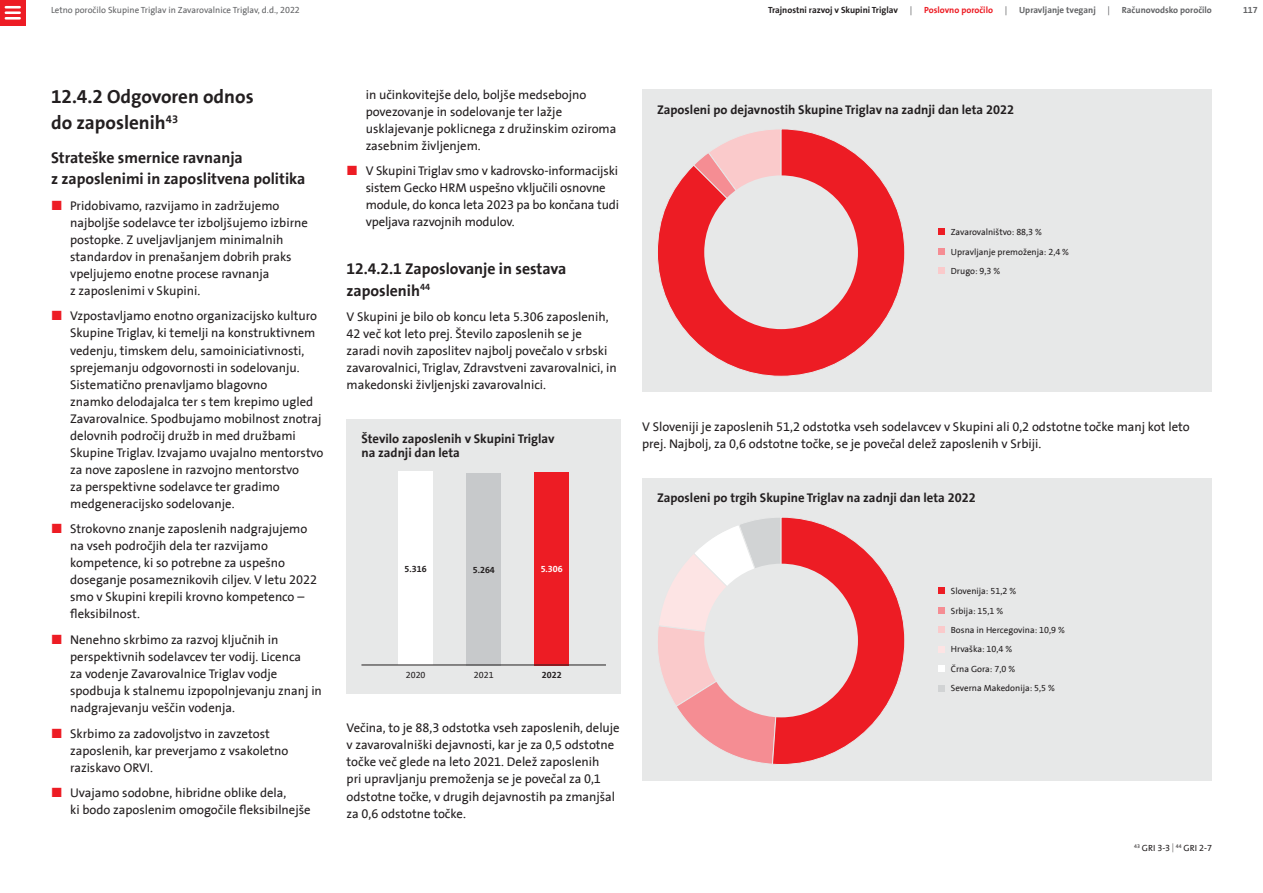
<style>
.page{position:relative;width:1263px;height:893px;background:#fff}
.page>*{position:absolute;margin:0;border:0;box-sizing:border-box;transform-origin:0 0}
.t1{font:700 19.05px/25.5px "Triglav The Sans";color:#231f20}
.t2{font:700 15.75px/21.3px "Triglav The Sans";color:#231f20}
.t3{font:12.75px/17px "Triglav The Sans";color:#231f20}
.t4{font:700 12.75px/13.5px "Triglav The Sans";color:#231f20}
.t5{font:9px/19.4px "Triglav The Sans";color:#231f20}
.t6{font:9px "Triglav The Sans";color:#636466}
.t7{font:700 9px "Triglav The Sans";color:#231f20}
.t8{font:700 9px "Triglav The Sans";color:#636466}
.t9{font:700 9px "Triglav The Sans";color:#ed1c24}
.t10{font:700 9px "Triglav The Sans";color:#fff}
.s1{font-family:"Panton";font-weight:300}
</style>
<div class="page">
<div style="left:0;top:0;width:26px;height:26px;background:#ed1c24"></div>
<hr style="left:6px;top:11px;width:14px;height:3px;background:#fff">
<hr style="left:6px;top:6px;width:14px;height:3px;background:#fff">
<hr style="left:6px;top:17px;width:14px;height:3px;background:#fff">
<div style="left:642px;top:90px;width:570px;height:302px;background:#e7e8e8"></div>
<div style="left:642px;top:478px;width:570px;height:302px;background:#e7e8e8"></div>
<div style="left:347px;top:419px;width:274px;height:274px;background:#e7e8e8"></div>
<div style="left:399px;top:471px;width:34px;height:194px;background:#fff"></div>
<div style="left:467px;top:473px;width:34px;height:192px;background:#c7c9cb"></div>
<div style="left:535px;top:472px;width:34px;height:193px;background:#ed1c24"></div>
<hr style="left:361px;top:664px;width:245px;height:1px;background:#231f20">
<svg style="left:657px;top:129px;width:248px;height:248px"></svg>
<div style="left:704px;top:175px;width:154px;height:154px;background:#e7e8e8;border-radius:50%"></div>
<svg style="left:658px;top:517px;width:247px;height:248px"></svg>
<div style="left:704px;top:564px;width:154px;height:153px;background:#e7e8e8;border-radius:50%"></div>
<div style="left:938px;top:228px;width:6px;height:7px;background:#ed1c24"></div>
<div style="left:938px;top:248px;width:6px;height:7px;background:#f58d93"></div>
<div style="left:938px;top:267px;width:6px;height:7px;background:#facacb"></div>
<svg style="left:938px;top:588px;width:6px;height:6px"></svg>
<div style="left:938px;top:607px;width:6px;height:7px;background:#f58d93"></div>
<div style="left:938px;top:626px;width:6px;height:7px;background:#facacb"></div>
<div style="left:938px;top:646px;width:6px;height:7px;background:#fde4e4"></div>
<div style="left:938px;top:665px;width:6px;height:7px;background:#fff"></div>
<svg style="left:938px;top:685px;width:6px;height:6px"></svg>
<p class="t6" style="left:51px;top:6px;width:250px">Letno poročilo Skupine Triglav in Zavarovalnice Triglav, d.d., 2022</p>
<p class="t7" style="left:768px;top:5px;width:131px">Trajnostni razvoj v Skupini Triglav</p>
<p class="t6" style="left:910px;top:6px;width:4px">|</p>
<p class="t9" style="left:924px;top:5px;width:70px">Poslovno poročilo</p>
<p class="t6" style="left:1005px;top:6px;width:4px">|</p>
<p class="t8" style="left:1019px;top:5px;width:78px">Upravljanje tveganj</p>
<p class="t6" style="left:1107px;top:6px;width:4px">|</p>
<p class="t8" style="left:1122px;top:5px;width:92px">Računovodsko poročilo</p>
<p class="t8" style="left:1243px;top:5px;width:16px">117</p>
<h1 class="t1" style="left:51px;top:84px;width:204px">12.4.2 Odgovoren odnos do zaposlenih<sup>43</sup></h1>
<p class="t2" style="left:51px;top:147px;width:256px">Strateške smernice ravnanja<br>z zaposlenimi in zaposlitvena politika</p>
<p class="t3" style="left:70px;top:197px;width:239px">Pridobivamo, razvijamo in zadržujemo najboljše sodelavce ter izboljšujemo izbirne postopke. Z uveljavljanjem minimalnih standardov in prenašanjem dobrih praks vpeljujemo enotne procese ravnanja<br>z zaposlenimi v Skupini.</p>
<p class="t3" style="left:70px;top:308px;width:255px">Vzpostavljamo enotno organizacijsko kulturo Skupine Triglav, ki temelji na konstruktivnem vedenju, timskem delu, samoiniciativnosti, sprejemanju odgovornosti in sodelovanju.<br>Sistematično prenavljamo blagovno<br>znamko delodajalca ter s tem krepimo ugled Zavarovalnice. Spodbujamo mobilnost znotraj delovnih področij družb in med družbami Skupine Triglav. Izvajamo uvajalno mentorstvo za nove zaposlene in razvojno mentorstvo<br>za perspektivne sodelavce ter gradimo medgeneracijsko sodelovanje.</p>
<p class="t3" style="left:70px;top:521px;width:248px">Strokovno znanje zaposlenih nadgrajujemo na vseh področjih dela ter razvijamo kompetence, ki so potrebne za uspešno doseganje posameznikovih ciljev. V letu 2022 smo v Skupini krepili krovno kompetenco – fleksibilnost.</p>
<p class="t3" style="left:70px;top:631px;width:253px">Nenehno skrbimo za razvoj ključnih in perspektivnih sodelavcev ter vodij. Licenca<br>za vodenje Zavarovalnice Triglav vodje spodbuja k stalnemu izpopolnjevanju znanj in nadgrajevanju veščin vodenja.</p>
<p class="t3" style="left:70px;top:725px;width:220px">Skrbimo za zadovoljstvo in zavzetost zaposlenih, kar preverjamo z vsakoletno raziskavo ORVI.</p>
<p class="t3" style="left:70px;top:785px;width:242px">Uvajamo sodobne, hibridne oblike dela,<br>ki bodo zaposlenim omogočile fleksibilnejše</p>
<p class="t3" style="left:366px;top:86px;width:252px">in učinkovitejše delo, boljše medsebojno povezovanje in sodelovanje ter lažje usklajevanje poklicnega z družinskim oziroma zasebnim življenjem.</p>
<p class="t3" style="left:366px;top:163px;width:255px">V Skupini Triglav smo v kadrovsko-informacijski sistem Gecko HRM uspešno vključili osnovne module, do konca leta 2023 pa bo končana tudi vpeljava razvojnih modulov.</p>
<p class="t2" style="left:347px;top:258px;width:221px">12.4.2.1 Zaposlovanje in sestava zaposlenih<sup>44</sup></p>
<p class="t3" style="left:347px;top:309px;width:272px">V Skupini je bilo ob koncu leta 5.306 zaposlenih, 42 več kot leto prej. Število zaposlenih se je zaradi novih zaposlitev najbolj povečalo v srbski zavarovalnici, Triglav, Zdravstveni zavarovalnici, in makedonski življenjski zavarovalnici.</p>
<p class="t4" style="left:361px;top:432px;width:195px">Število zaposlenih v Skupini Triglav na zadnji dan leta</p>
<p class="t4" style="left:657px;top:103px;width:359px">Zaposleni po dejavnostih Skupine Triglav na zadnji dan leta 2022</p>
<p class="t5" style="left:951px;top:223px;width:120px">Zavarovalništvo: 88,3 %<br>Upravljanje premoženja: 2,4 %<br>Drugo: 9,3 %</p>
<p class="t3" style="left:642px;top:419px;width:549px">V Sloveniji je zaposlenih 51,2 odstotka vseh sodelavcev v Skupini ali 0,2 odstotne točke manj kot leto prej. Najbolj, za 0,6 odstotne točke, se je povečal delež zaposlenih v Srbiji.</p>
<p class="t4" style="left:657px;top:491px;width:320px">Zaposleni po trgih Skupine Triglav na zadnji dan leta 2022</p>
<p class="t7" style="left:405px;top:564px;width:24px">5.316</p>
<p class="t7" style="left:473px;top:565px;width:24px">5.264</p>
<p class="t10" style="left:541px;top:564px;width:24px">5.306</p>
<p class="t5" style="left:406px;top:666px;width:21px">2020</p>
<p class="t5" style="left:474px;top:666px;width:21px">2021</p>
<p class="t7" style="left:542px;top:670px;width:21px">2022</p>
<p class="t3" style="left:347px;top:720px;width:275px">Večina, to je 88,3 odstotka vseh zaposlenih, deluje v zavarovalniški dejavnosti, kar je za 0,5 odstotne točke več glede na leto 2021. Delež zaposlenih<br>pri upravljanju premoženja se je povečal za 0,1 odstotne točke, v drugih dejavnostih pa zmanjšal za 0,6 odstotne točke.</p>
<p class="t5" style="left:951px;top:582px;width:116px">Slovenija: 51,2 %<br>Srbija: 15,1 %<br>Bosna in Hercegovina: 10,9 %<br>Hrvaška: 10,4 %<br>Črna Gora: 7,0 %<br>Severna Makedonija: 5,5 %</p>
<p class="t5" style="left:1134px;top:838px;width:79px"><sup>43</sup> GRI 3-3 <span class="s1">|</span> <sup>44</sup> GRI 2-7</p>
</div>
